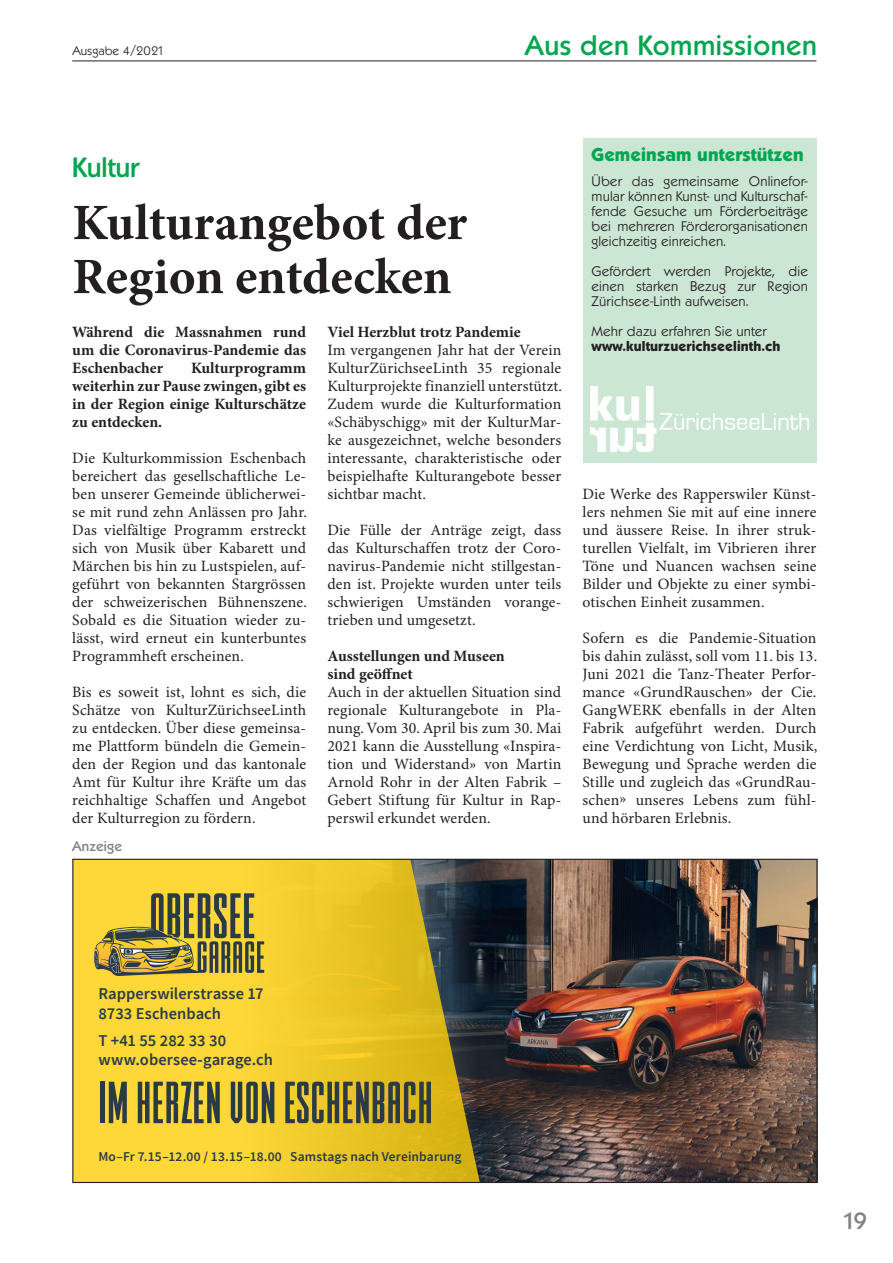
<style>
.page{position:relative;width:893px;height:1263px;background:#fff}
.page>*{position:absolute;margin:0;border:0;box-sizing:border-box;transform-origin:0 0}
.t1{font:57px "DELIRIUMNCV";letter-spacing:.01em;color:#2a3b46}
.t2{font:700 51px/54px "Minion Pro";letter-spacing:-.005em;color:#231f20}
.t3{font:500 27px "Koblenz TS";letter-spacing:.02em;color:#00a54f}
.t4{font:500 22.5px "Koblenz TS";color:#808285}
.t5{font:700 18px "Koblenz TS";letter-spacing:.01em;color:#00a54f}
.t6{font:600 16.5px/19.5px "Source Sans Pro";letter-spacing:.005em;color:#2a3b46}
.t7{font:15.75px/18px "Minion Pro";letter-spacing:.01em;color:#231f20;text-align:justify}
.t8{font:700 15.75px/18px "Minion Pro";color:#231f20;text-align:justify}
.t9{font:300 13.5px/15px "Koblenz TS";letter-spacing:.01em;color:#231f20;text-align:justify}
.t10{font:600 13.5px "Source Sans Pro";letter-spacing:.01em;color:#2a3b46}
.t11{font:700 13.5px "Koblenz TS";letter-spacing:.01em;color:#231f20}
.t12{font:500 13.5px "Koblenz TS";letter-spacing:.01em;color:#808285}
.t13{font:300 12px "Koblenz TS";color:#231f20}
</style>
<div class="page">
<hr style="left:72px;top:61px;width:744px;height:1px;background:#231f20">
<div style="left:583px;top:139px;width:233px;height:324px;background:#cbe6d3"></div>
<img style="left:591px;top:387px;width:217px;height:64px">
<img style="left:633px;top:861px;width:183px;height:320px">
<img style="left:480px;top:861px;width:153px;height:320px">
<svg style="left:74px;top:861px;width:406px;height:320px;background:#ddbd2e"></svg>
<svg style="left:94px;top:893px;width:170px;height:83px;background:#a5953f"></svg>
<p class="t13" style="left:72px;top:43px;width:94px">Ausgabe 4/2021</p>
<h3 class="t3" style="left:525px;top:29px;width:294px">Aus den Kommissionen</h3>
<h3 class="t3" style="left:72px;top:151px;width:69px">Kultur</h3>
<h2 class="t2" style="left:72px;top:198px;width:396px">Kulturangebot der<br>Region entdecken</h2>
<p class="t8" style="left:72px;top:324px;width:235px">Während die Massnahmen rund um die Coronavirus-Pandemie das Eschenbacher</p>
<p class="t8" style="left:327px;top:324px;width:195px">Viel Herzblut trotz Pandemie</p>
<p class="t7" style="left:327px;top:342px;width:236px">Im vergangenen Jahr hat der Verein KulturZürichseeLinth 35 regionale Kulturprojekte finanziell unterstützt.<br>Zudem wurde die Kulturformation «Schäbyschigg» mit der KulturMar&shy;ke ausgezeichnet, welche besonders interessante, charakteristische oder beispielhafte Kulturangebote besser sichtbar macht.</p>
<p class="t7" style="left:327px;top:522px;width:235px">Die Fülle der Anträge zeigt, dass das Kulturschaffen trotz der Coro&shy;navirus-Pandemie nicht stillgestan&shy;den ist. Projekte wurden unter teils schwierigen Umständen vorange&shy;trieben und umgesetzt.</p>
<p class="t8" style="left:327px;top:648px;width:179px">Ausstellungen und Museen sind geöffnet</p>
<p class="t7" style="left:327px;top:684px;width:235px">Auch in der aktuellen Situation sind regionale Kulturangebote in Pla&shy;nung. Vom 30. April bis zum 30. Mai 2021 kann die Ausstellung «Inspira&shy;tion und Widerstand» von Martin Arnold Rohr in der Alten Fabrik – Gebert Stiftung für Kultur in Rap&shy;perswil erkundet werden.</p>
<p class="t8" style="left:72px;top:360px;width:235px;text-indent:119px">Kulturprogramm weiterhin zur Pause zwingen, gibt es in der Region einige Kulturschätze zu entdecken.</p>
<p class="t7" style="left:72px;top:450px;width:236px">Die Kulturkommission Eschenbach bereichert das gesellschaftliche Le&shy;ben unserer Gemeinde üblicherwei&shy;se mit rund zehn Anlässen pro Jahr.<br>Das vielfältige Programm erstreckt sich von Musik über Kabarett und Märchen bis hin zu Lustspielen, auf&shy;geführt von bekannten Stargrössen der schweizerischen Bühnenszene.<br>Sobald es die Situation wieder zu&shy;lässt, wird erneut ein kunterbuntes Programmheft erscheinen.</p>
<p class="t7" style="left:72px;top:684px;width:235px">Bis es soweit ist, lohnt es sich, die Schätze von KulturZürichseeLinth zu entdecken. Über diese gemeinsa&shy;me Plattform bündeln die Gemein&shy;den der Region und das kantonale Amt für Kultur ihre Kräfte um das reichhaltige Schaffen und Angebot der Kulturregion zu fördern.</p>
<p class="t12" style="left:72px;top:838px;width:51px">Anzeige</p>
<p class="t5" style="left:591px;top:143px;width:214px">Gemeinsam unterstützen</p>
<p class="t9" style="left:592px;top:174px;width:218px">Über das gemeinsame Onlinefor&shy;mular können Kunst- und Kulturschaf&shy;fende Gesuche um Förderbeiträge bei mehreren Förderorganisationen gleichzeitig einreichen.</p>
<p class="t9" style="left:592px;top:264px;width:218px">Gefördert werden Projekte, die einen starken Bezug zur Region Zürichsee-Linth aufweisen.</p>
<p class="t9" style="left:592px;top:324px;width:177px">Mehr dazu erfahren Sie unter</p>
<p class="t11" style="left:592px;top:338px;width:190px">www.kulturzuerichseelinth.ch</p>
<p class="t7" style="left:583px;top:486px;width:235px">Die Werke des Rapperswiler Künst&shy;lers nehmen Sie mit auf eine innere und äussere Reise. In ihrer struk&shy;turellen Vielfalt, im Vibrieren ihrer Töne und Nuancen wachsen seine Bilder und Objekte zu einer symbi&shy;otischen Einheit zusammen.</p>
<p class="t7" style="left:583px;top:630px;width:236px">Sofern es die Pandemie-Situation bis dahin zulässt, soll vom 11. bis 13.<br>Juni 2021 die Tanz-Theater Perfor&shy;mance «GrundRauschen» der Cie.<br>GangWERK ebenfalls in der Alten Fabrik aufgeführt werden. Durch eine Verdichtung von Licht, Musik, Bewegung und Sprache werden die Stille und zugleich das «GrundRau&shy;schen» unseres Lebens zum fühl&shy;und hörbaren Erlebnis.</p>
<p class="t6" style="left:98px;top:984px;width:167px">Rapperswilerstrasse 17<br>8733 Eschenbach</p>
<p class="t6" style="left:98px;top:1031px;width:176px">T +41 55 282 33 30 www.obersee-garage.ch</p>
<h1 class="t1" style="left:98px;top:1069px;width:336px">IM HERZEN VON ESCHENBACH</h1>
<p class="t10" style="left:98px;top:1148px;width:365px">Mo–Fr 7.15–12.00 / 13.15–18.00 Samstags nach Vereinbarung</p>
<h3 class="t4" style="left:842px;top:1207px;width:27px">19</h3>
</div>
